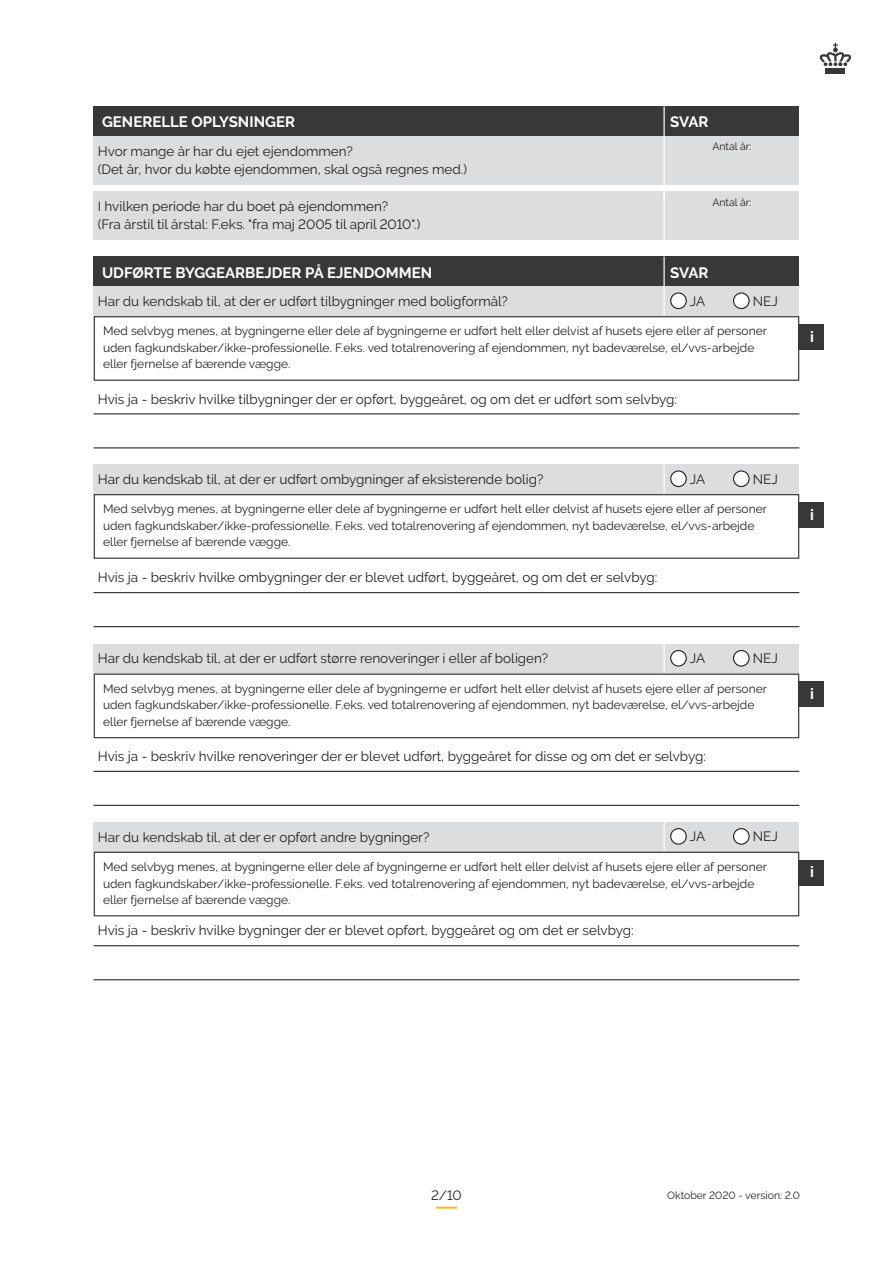
<style>
.page{position:relative;width:893px;height:1263px;background:#fff}
.page>*{position:absolute;margin:0;border:0;box-sizing:border-box;transform-origin:0 0}
.Rubrik_11_13{font:700 15px "Raleway";color:#fff}
.Brød_8_12{font:13.5px "Raleway";color:#231f20}
.Brød_8_12-2{font:12px/16.5px "Raleway";color:#231f20}
.Brød_8_12-3{font:10.5px "Raleway";color:#231f20}
</style>
<div class="page">
<div style="left:94px;top:106px;width:705px;height:30px;background:#383839"></div>
<div style="left:94px;top:136px;width:705px;height:49px;background:#dcdddf"></div>
<div style="left:94px;top:191px;width:705px;height:49px;background:#dcdddf"></div>
<hr style="left:663px;top:106px;width:2px;height:30px;background:#fff">
<hr style="left:663px;top:136px;width:2px;height:64px;background:#fff">
<hr style="left:663px;top:191px;width:2px;height:64px;background:#fff">
<div style="left:94px;top:257px;width:705px;height:29px;background:#383839"></div>
<div style="left:94px;top:286px;width:705px;height:30px;background:#dcdddf"></div>
<hr style="left:663px;top:257px;width:2px;height:29px;background:#fff">
<hr style="left:663px;top:286px;width:2px;height:30px;background:#fff">
<div style="left:671px;top:293px;width:15px;height:15px;background:#fff;border-radius:50%"></div>
<div style="left:670px;top:292px;width:17px;height:17px;border:1px solid #231f20;border-radius:50%"></div>
<div style="left:734px;top:293px;width:15px;height:15px;background:#fff;border-radius:50%"></div>
<div style="left:733px;top:292px;width:17px;height:17px;border:1px solid #231f20;border-radius:50%"></div>
<div style="left:94px;top:316px;width:705px;height:65px;border:1px solid #383839"></div>
<div style="left:798px;top:324px;width:26px;height:26px;background:#383839"></div>
<hr style="left:94px;top:413px;width:705px;height:1px;background:#383839">
<hr style="left:94px;top:592px;width:705px;height:1px;background:#383839">
<hr style="left:94px;top:771px;width:705px;height:1px;background:#383839">
<hr style="left:94px;top:945px;width:705px;height:1px;background:#383839">
<hr style="left:94px;top:447px;width:705px;height:1px;background:#383839">
<hr style="left:94px;top:626px;width:705px;height:1px;background:#383839">
<hr style="left:94px;top:805px;width:705px;height:1px;background:#383839">
<hr style="left:94px;top:979px;width:705px;height:1px;background:#383839">
<div style="left:94px;top:464px;width:705px;height:30px;background:#dcdddf"></div>
<hr style="left:663px;top:464px;width:2px;height:30px;background:#fff">
<div style="left:94px;top:494px;width:705px;height:65px;border:1px solid #383839"></div>
<div style="left:671px;top:471px;width:15px;height:15px;background:#fff;border-radius:50%"></div>
<div style="left:670px;top:470px;width:17px;height:17px;border:1px solid #231f20;border-radius:50%"></div>
<div style="left:734px;top:471px;width:15px;height:15px;background:#fff;border-radius:50%"></div>
<div style="left:733px;top:470px;width:17px;height:17px;border:1px solid #231f20;border-radius:50%"></div>
<div style="left:798px;top:502px;width:26px;height:26px;background:#383839"></div>
<div style="left:94px;top:644px;width:705px;height:30px;background:#dcdddf"></div>
<hr style="left:663px;top:644px;width:2px;height:30px;background:#fff">
<div style="left:94px;top:674px;width:705px;height:64px;border:1px solid #383839"></div>
<div style="left:671px;top:650px;width:15px;height:16px;background:#fff;border-radius:50%"></div>
<div style="left:670px;top:650px;width:17px;height:17px;border:1px solid #231f20;border-radius:50%"></div>
<div style="left:734px;top:650px;width:15px;height:16px;background:#fff;border-radius:50%"></div>
<div style="left:733px;top:650px;width:17px;height:17px;border:1px solid #231f20;border-radius:50%"></div>
<div style="left:798px;top:682px;width:26px;height:25px;background:#383839"></div>
<div style="left:94px;top:822px;width:705px;height:30px;background:#dcdddf"></div>
<hr style="left:663px;top:822px;width:2px;height:30px;background:#fff">
<div style="left:94px;top:852px;width:705px;height:64px;border:1px solid #383839"></div>
<div style="left:671px;top:829px;width:15px;height:15px;background:#fff;border-radius:50%"></div>
<div style="left:670px;top:828px;width:17px;height:17px;border:1px solid #231f20;border-radius:50%"></div>
<div style="left:734px;top:829px;width:15px;height:15px;background:#fff;border-radius:50%"></div>
<div style="left:733px;top:828px;width:17px;height:17px;border:1px solid #231f20;border-radius:50%"></div>
<div style="left:798px;top:860px;width:26px;height:25px;background:#383839"></div>
<hr style="left:825px;top:72px;width:20px;height:2px;background:#383839">
<hr style="left:825px;top:68px;width:20px;height:2px;background:#383839">
<svg style="left:820px;top:43px;width:31px;height:23px"></svg>
<svg style="left:436px;top:1207px;width:21px;height:1px"></svg>
<p class="Rubrik_11_13" style="left:102px;top:113px;width:194px">GENERELLE OPLYSNINGER</p>
<p class="Brød_8_12" style="left:98px;top:143px;width:257px">Hvor mange år har du ejet ejendommen?</p>
<p class="Brød_8_12" style="left:98px;top:161px;width:371px">(Det år, hvor du købte ejendommen, skal også regnes med.)</p>
<p class="Brød_8_12" style="left:98px;top:198px;width:292px">I hvilken periode har du boet på ejendommen?</p>
<p class="Brød_8_12" style="left:98px;top:216px;width:324px">(Fra årstil til årstal: F.eks. "fra maj 2005 til april 2010".)</p>
<p class="Rubrik_11_13" style="left:670px;top:113px;width:40px">SVAR</p>
<p class="Brød_8_12-3" style="left:712px;top:140px;width:40px">Antal år:</p>
<p class="Brød_8_12-3" style="left:712px;top:197px;width:40px">Antal år:</p>
<p class="Rubrik_11_13" style="left:102px;top:264px;width:332px">UDFØRTE BYGGEARBEJDER PÅ EJENDOMMEN</p>
<p class="Brød_8_12" style="left:98px;top:293px;width:412px">Har du kendskab til, at der er udført tilbygninger med boligformål?</p>
<p class="Rubrik_11_13" style="left:670px;top:264px;width:40px">SVAR</p>
<p class="Brød_8_12" style="left:690px;top:293px;width:17px">JA</p>
<p class="Brød_8_12" style="left:753px;top:293px;width:27px">NEJ</p>
<p class="Brød_8_12-2" style="left:103px;top:323px;width:665px">Med selvbyg menes, at bygningerne eller dele af bygningerne er udført helt eller delvist af husets ejere eller af personer uden fagkundskaber/ikke-professionelle. F.eks. ved totalrenovering af ejendommen, nyt badeværelse, el/vvs-arbejde eller fjernelse af bærende vægge.</p>
<p class="Rubrik_11_13" style="left:810px;top:328px;width:5px">i</p>
<p class="Brød_8_12" style="left:98px;top:391px;width:581px">Hvis ja - beskriv hvilke tilbygninger der er opført, byggeåret, og om det er udført som selvbyg:</p>
<p class="Brød_8_12" style="left:98px;top:471px;width:447px">Har du kendskab til, at der er udført ombygninger af eksisterende bolig?</p>
<p class="Brød_8_12" style="left:690px;top:471px;width:17px">JA</p>
<p class="Brød_8_12" style="left:753px;top:471px;width:27px">NEJ</p>
<p class="Brød_8_12-2" style="left:103px;top:501px;width:665px">Med selvbyg menes, at bygningerne eller dele af bygningerne er udført helt eller delvist af husets ejere eller af personer uden fagkundskaber/ikke-professionelle. F.eks. ved totalrenovering af ejendommen, nyt badeværelse, el/vvs-arbejde eller fjernelse af bærende vægge.</p>
<p class="Rubrik_11_13" style="left:810px;top:506px;width:5px">i</p>
<p class="Brød_8_12" style="left:98px;top:570px;width:561px">Hvis ja - beskriv hvilke ombygninger der er blevet udført, byggeåret, og om det er selvbyg:</p>
<p class="Brød_8_12" style="left:98px;top:651px;width:452px">Har du kendskab til, at der er udført større renoveringer i eller af boligen?</p>
<p class="Brød_8_12" style="left:690px;top:651px;width:17px">JA</p>
<p class="Brød_8_12" style="left:753px;top:651px;width:27px">NEJ</p>
<p class="Brød_8_12-2" style="left:103px;top:680px;width:665px">Med selvbyg menes, at bygningerne eller dele af bygningerne er udført helt eller delvist af husets ejere eller af personer uden fagkundskaber/ikke-professionelle. F.eks. ved totalrenovering af ejendommen, nyt badeværelse, el/vvs-arbejde eller fjernelse af bærende vægge.</p>
<p class="Rubrik_11_13" style="left:810px;top:685px;width:5px">i</p>
<p class="Brød_8_12" style="left:98px;top:748px;width:610px">Hvis ja - beskriv hvilke renoveringer der er blevet udført, byggeåret for disse og om det er selvbyg:</p>
<p class="Brød_8_12" style="left:98px;top:829px;width:333px">Har du kendskab til, at der er opført andre bygninger?</p>
<p class="Brød_8_12" style="left:690px;top:829px;width:17px">JA</p>
<p class="Brød_8_12" style="left:753px;top:829px;width:27px">NEJ</p>
<p class="Brød_8_12-2" style="left:103px;top:858px;width:665px">Med selvbyg menes, at bygningerne eller dele af bygningerne er udført helt eller delvist af husets ejere eller af personer uden fagkundskaber/ikke-professionelle. F.eks. ved totalrenovering af ejendommen, nyt badeværelse, el/vvs-arbejde eller fjernelse af bærende vægge.</p>
<p class="Rubrik_11_13" style="left:810px;top:863px;width:5px">i</p>
<p class="Brød_8_12" style="left:98px;top:923px;width:537px">Hvis ja - beskriv hvilke bygninger der er blevet opført, byggeåret og om det er selvbyg:</p>
<p class="Brød_8_12" style="left:431px;top:1187px;width:32px">2/10</p>
<p class="Brød_8_12-3" style="left:667px;top:1189px;width:134px">Oktober 2020 - version: 2.0</p>
</div>
